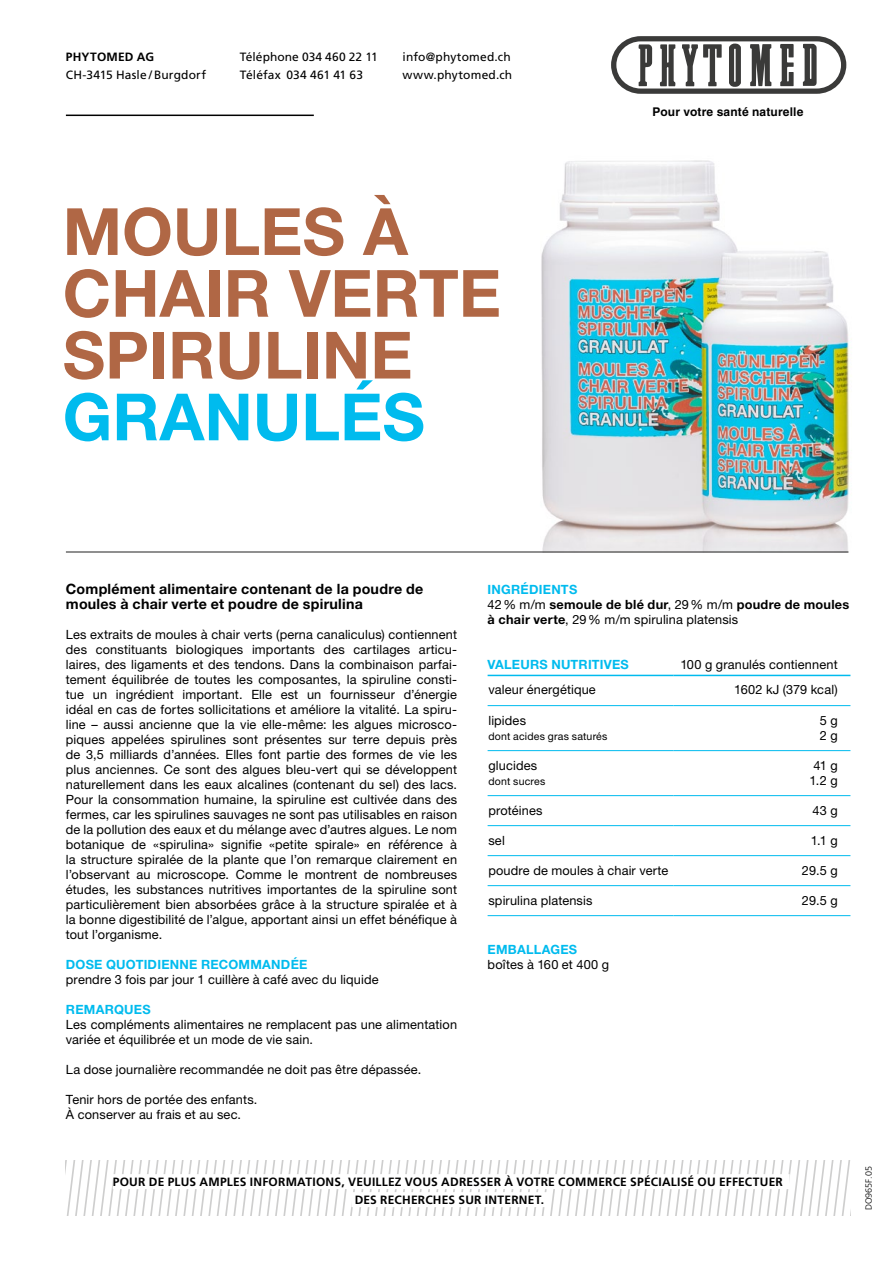
<style>
.page{position:relative;width:893px;height:1263px;background:#fff}
.page>*{position:absolute;margin:0;border:0;box-sizing:border-box;transform-origin:0 0}
.t1{font:700 65.25px/61.8px "Helvetica Neue LT Std";color:#b06745}
.t2{font:700 65.25px "Helvetica Neue LT Std";color:#0be}
.t3{font:700 14.25px/15px "Helvetica Neue LT Std";letter-spacing:.015em;color:#000}
.t4{font:12.75px/15px "Helvetica Neue LT Std";letter-spacing:.01em;color:#000}
.t5{font:700 12.75px/15px "Helvetica Neue LT Std";letter-spacing:.02em;color:#000}
.t6{font:700 12.75px "Helvetica Neue LT Std";letter-spacing:.02em;color:#0be}
.t7{font:700 12px/18px "Frutiger CE";letter-spacing:.02em;color:#000;text-align:center}
.t8{font:12px "Frutiger LT Std";letter-spacing:.01em;color:#000}
.t9{font:700 12px "Helvetica LTCE";letter-spacing:.015em;color:#000}
.t10{font:10.5px "Helvetica Neue LT Std";letter-spacing:.02em;color:#000}
.t11{font:300 9px "Frutiger LT Std";color:#000}
.s1{color:#0be}
.s2{font-weight:400}
</style>
<div class="page">
<img style="left:519px;top:160px;width:331px;height:393px">
<svg style="left:611px;top:36px;width:235px;height:58px"></svg>
<hr style="left:66px;top:115px;width:248px;height:1px;background:#000">
<hr style="left:488px;top:675px;width:185px;height:1px;background:#0be">
<hr style="left:673px;top:675px;width:177px;height:1px;background:#0be">
<hr style="left:488px;top:705px;width:185px;height:1px;background:#0be">
<hr style="left:488px;top:750px;width:185px;height:1px;background:#0be">
<hr style="left:488px;top:795px;width:185px;height:1px;background:#0be">
<hr style="left:673px;top:705px;width:177px;height:1px;background:#0be">
<hr style="left:673px;top:750px;width:177px;height:1px;background:#0be">
<hr style="left:673px;top:795px;width:177px;height:1px;background:#0be">
<hr style="left:488px;top:825px;width:185px;height:1px;background:#0be">
<hr style="left:488px;top:855px;width:185px;height:1px;background:#0be">
<hr style="left:488px;top:885px;width:185px;height:1px;background:#0be">
<hr style="left:488px;top:915px;width:185px;height:1px;background:#0be">
<hr style="left:673px;top:825px;width:177px;height:1px;background:#0be">
<hr style="left:673px;top:855px;width:177px;height:1px;background:#0be">
<hr style="left:673px;top:885px;width:177px;height:1px;background:#0be">
<hr style="left:673px;top:915px;width:177px;height:1px;background:#0be">
<hr style="left:66px;top:551px;width:782px;height:1px;background:#3a3a39">
<svg style="left:66px;top:1161px;width:784px;height:55px"></svg>
<div style="left:113px;top:1174px;width:677px;height:15px;background:#fff"></div>
<div style="left:351px;top:1192px;width:197px;height:15px;background:#fff"></div>
<p class="t7" style="left:66px;top:47px;width:90px">PHYTOMED AG</p>
<p class="t8" style="left:240px;top:49px;width:139px">Téléphone 034 460 22 11</p>
<p class="t8" style="left:403px;top:49px;width:110px">info@phytomed.ch</p>
<p class="t8" style="left:66px;top:67px;width:142px">CH-3415 Hasle / Burgdorf</p>
<p class="t8" style="left:240px;top:67px;width:125px">Téléfax 034 461 41 63</p>
<p class="t8" style="left:403px;top:67px;width:111px">www.phytomed.ch</p>
<h1 class="t1" style="left:63px;top:199px;width:440px">MOULES À<br>CHAIR VERTE<br>SPIRULINE</h1>
<h1 class="t2" style="left:63px;top:377px;width:364px">GRANULÉS</h1>
<p class="t9" style="left:652px;top:104px;width:153px">Pour votre santé naturelle</p>
<p class="t3" style="left:66px;top:581px;width:359px">Complément alimentaire contenant de la poudre de moules à chair verte et poudre de spirulina</p>
<p class="t4" style="left:66px;top:627px;width:393px;text-align:justify">Les extraits de moules à chair verts (perna canaliculus) contiennent des constituants biologiques importants des cartilages articu&shy;laires, des ligaments et des tendons. Dans la combinaison parfai&shy;tement équilibrée de toutes les composantes, la spiruline consti&shy;tue un ingrédient important. Elle est un fournisseur d’énergie idéal en cas de fortes sollicitations et améliore la vitalité. La spiru&shy;line – aussi ancienne que la vie elle-même: les algues microsco&shy;piques appelées spirulines sont présentes sur terre depuis près de 3,5 milliards d’années. Elles font partie des formes de vie les plus anciennes. Ce sont des algues bleu-vert qui se développent naturellement dans les eaux alcalines (contenant du sel) des lacs.<br>Pour la consommation humaine, la spiruline est cultivée dans des fermes, car les spirulines sauvages ne sont pas utilisables en raison de la pollution des eaux et du mélange avec d’autres algues. Le nom botanique de «spirulina» signifie «petite spirale» en référence à la structure spiralée de la plante que l’on remarque clairement en l’observant au microscope. Comme le montrent de nombreuses études, les substances nutritives importantes de la spiruline sont particulièrement bien absorbées grâce à la structure spiralée et à la bonne digestibilité de l’algue, apportant ainsi un effet bénéfique à tout l’organisme.</p>
<p class="t6" style="left:66px;top:956px;width:243px">DOSE QUOTIDIENNE RECOMMANDÉE</p>
<p class="t4" style="left:66px;top:972px;width:314px">prendre 3 fois par jour 1 cuillère à café avec du liquide</p>
<p class="t6" style="left:66px;top:1001px;width:86px">REMARQUES</p>
<p class="t4" style="left:66px;top:1017px;width:393px">Les compléments alimentaires ne remplacent pas une alimentation variée et équilibrée et un mode de vie sain.</p>
<p class="t4" style="left:66px;top:1062px;width:357px">La dose journalière recommandée ne doit pas être dépassée.</p>
<p class="t4" style="left:66px;top:1092px;width:193px">Tenir hors de portée des enfants.<br>À conserver au frais et au sec.</p>
<p class="t5" style="left:488px;top:582px;width:363px"><span class="s1">INGRÉDIENTS<br></span><span class="s2">42% m/m</span> semoule de blé dur<span class="s2">, 29% m/m</span> poudre de moules à chair verte<span class="s2">, 29% m/m spirulina platensis</span></p>
<p class="t6" style="left:488px;top:657px;width:143px">VALEURS NUTRITIVES</p>
<p class="t4" style="left:680px;top:656px;width:159px">100 g granulés contiennent</p>
<p class="t4" style="left:488px;top:682px;width:109px">valeur énergétique</p>
<p class="t4" style="left:734px;top:682px;width:105px">1602 kJ (379 kcal)</p>
<p class="t4" style="left:488px;top:712px;width:39px">lipides</p>
<p class="t10" style="left:488px;top:729px;width:121px">dont acides gras saturés</p>
<p class="t4" style="left:820px;top:712px;width:19px">5 g<br>2 g</p>
<p class="t4" style="left:488px;top:757px;width:50px">glucides</p>
<p class="t10" style="left:488px;top:774px;width:58px">dont sucres</p>
<p class="t4" style="left:809px;top:757px;width:30px;text-align:center">41 g<br>1.2 g</p>
<p class="t4" style="left:488px;top:802px;width:56px">protéines</p>
<p class="t4" style="left:812px;top:802px;width:27px">43 g</p>
<p class="t4" style="left:488px;top:832px;width:18px">sel</p>
<p class="t4" style="left:811px;top:832px;width:28px">1.1 g</p>
<p class="t4" style="left:488px;top:862px;width:181px">poudre de moules à chair verte</p>
<p class="t4" style="left:802px;top:862px;width:37px">29.5 g</p>
<p class="t4" style="left:488px;top:892px;width:106px">spirulina platensis</p>
<p class="t4" style="left:802px;top:892px;width:37px">29.5 g</p>
<p class="t6" style="left:488px;top:942px;width:91px">EMBALLAGES</p>
<p class="t4" style="left:488px;top:957px;width:123px">boîtes à 160 et 400 g</p>
<p class="t7" style="left:113px;top:1173px;width:672px">POUR DE PLUS AMPLES INFORMATIONS, VEUILLEZ VOUS ADRESSER À VOTRE COMMERCE SPÉCIALISÉ OU EFFECTUER<br>DES RECHERCHES SUR INTERNET.</p>
<p class="t11" style="left:864px;top:1210px;width:46px;rotate:-90deg">DO965F.05</p>
</div>
